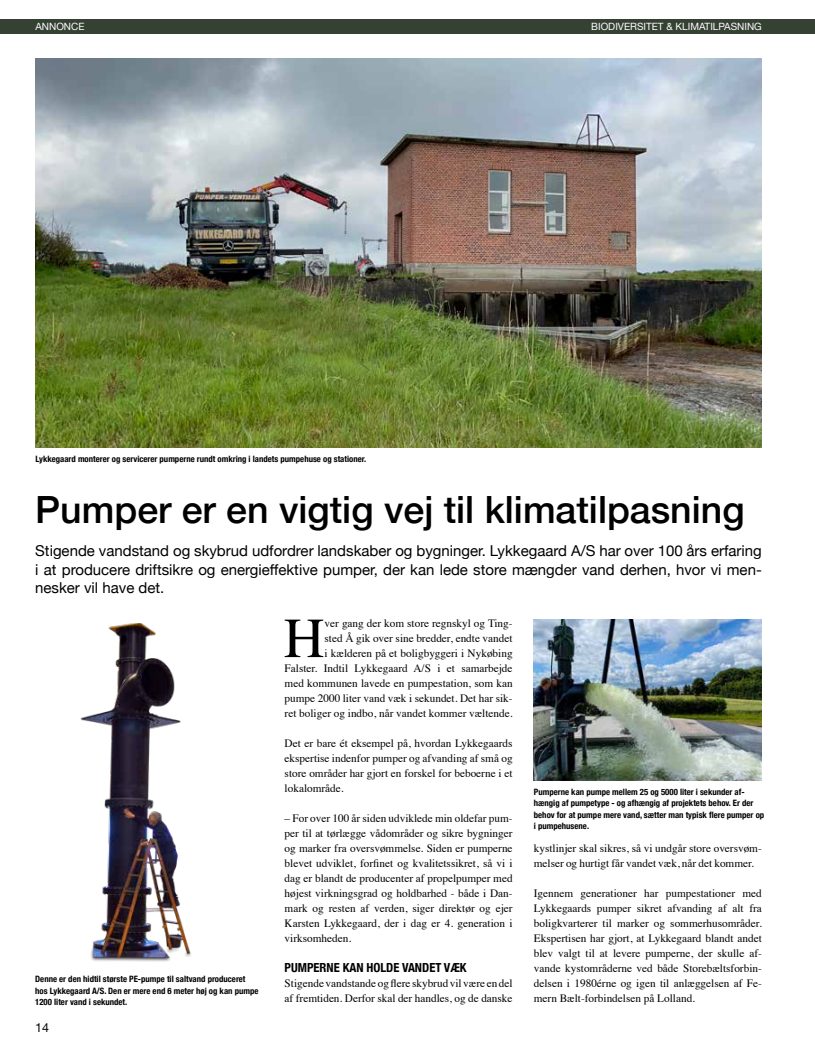
<style>
.page{position:relative;width:815px;height:1053px;background:#fff}
.page>*{position:absolute;margin:0;border:0;box-sizing:border-box;transform-origin:0 0}
.t1{font:56.62px "Times";color:#000}
.t2{font:500 37.5px "Helvetica Neue";color:#000}
.t3{font:15px/18.8px "Helvetica Neue";color:#000;text-align:justify}
.t4{font:700 condensed 12.5px "Helvetica Neue";color:#000}
.t5{font:12.5px "Helvetica Neue";color:#000}
.t6{font:11.25px/15px "Times";color:#000;text-align:justify}
.t7{font:10px "Helvetica Neue";color:#fff}
.t8{font:700 condensed 8.75px/11.2px "Helvetica Neue";color:#000}
</style>
<div class="page">
<div style="left:0;top:19px;width:815px;height:14px;background:#354133"></div>
<img style="left:35px;top:58px;width:727px;height:390px">
<img style="left:80px;top:623px;width:111px;height:339px">
<img style="left:534px;top:619px;width:228px;height:161px">
<p class="t7" style="left:35px;top:19px;width:51px">ANNONCE</p>
<p class="t7" style="left:591px;top:19px;width:172px">BIODIVERSITET &amp; KLIMATILPASNING</p>
<p class="t8" style="left:35px;top:453px;width:332px">Lykkegaard monterer og servicerer pumperne rundt omkring i landets pumpehuse og stationer.</p>
<h2 class="t2" style="left:35px;top:479px;width:711px">Pumper er en vigtig vej til klimatilpasning</h2>
<h3 class="t3" style="left:35px;top:542px;width:728px">Stigende vandstand og skybrud udfordrer landskaber og bygninger. Lykkegaard A/S har over 100 års erfaring i at producere driftsikre og energieffektive pumper, der kan lede store mængder vand derhen, hvor vi men&shy;nesker vil have det.</h3>
<p class="t8" style="left:35px;top:972px;width:225px">Denne er den hidtil største PE-pumpe til saltvand produceret hos Lykkegaard A/S. Den er mere end 6 meter høj og kan pumpe<br>1200 liter vand i sekundet.</p>
<p class="t5" style="left:35px;top:1018px;width:15px">14</p>
<p class="t6" style="left:285px;top:614px;width:229px;text-align:right">ver gang der kom store regnskyl og Ting-<br>sted Å gik over sine bredder, endte vandet<br>i kælderen på et boligbyggeri i Nykøbing<br>Falster. Indtil Lykkegaard A/S i et samarbejde med kommunen lavede en pumpestation, som kan pumpe 2000 liter vand væk i sekundet. Det har sik&shy;ret boliger og indbo, når vandet kommer væltende.</p>
<p class="t6" style="left:285px;top:734px;width:229px">Det er bare ét eksempel på, hvordan Lykkegaards ekspertise indenfor pumper og afvanding af små og store områder har gjort en forskel for beboerne i et lokalområde.</p>
<p class="t6" style="left:285px;top:809px;width:229px">– For over 100 år siden udviklede min oldefar pum&shy;per til at tørlægge vådområder og sikre bygninger og marker fra oversvømmelse. Siden er pumperne blevet udviklet, forfinet og kvalitetssikret, så vi i dag er blandt de producenter af propelpumper med højest virkningsgrad og holdbarhed - både i Dan&shy;mark og resten af verden, siger direktør og ejer Karsten Lykkegaard, der i dag er 4. generation i virksomheden.</p>
<p class="t4" style="left:285px;top:957px;width:183px">PUMPERNE KAN HOLDE VANDET VÆK</p>
<p class="t6" style="left:285px;top:974px;width:229px">Stigende vandstande og flere skybrud vil være en del af fremtiden. Derfor skal der handles, og de danske</p>
<h1 class="t1" style="left:284px;top:585px;width:42px">H</h1>
<p class="t8" style="left:534px;top:785px;width:232px">Pumperne kan pumpe mellem 25 og 5000 liter i sekunder af&shy;hængig af pumpetype - og afhængig af projektets behov. Er der behov for at pumpe mere vand, sætter man typisk flere pumper op i pumpehusene.</p>
<p class="t6" style="left:534px;top:839px;width:229px">kystlinjer skal sikres, så vi undgår store oversvøm&shy;melser og hurtigt får vandet væk, når det kommer.</p>
<p class="t6" style="left:534px;top:884px;width:229px">Igennem generationer har pumpestationer med Lykkegaards pumper sikret afvanding af alt fra boligkvarterer til marker og sommerhusområder.<br>Ekspertisen har gjort, at Lykkegaard blandt andet blev valgt til at levere pumperne, der skulle af&shy;vande kystområderne ved både Storebæltsforbin&shy;delsen i 1980érne og igen til anlæggelsen af Fe&shy;mern Bælt-forbindelsen på Lolland.</p>
</div>
